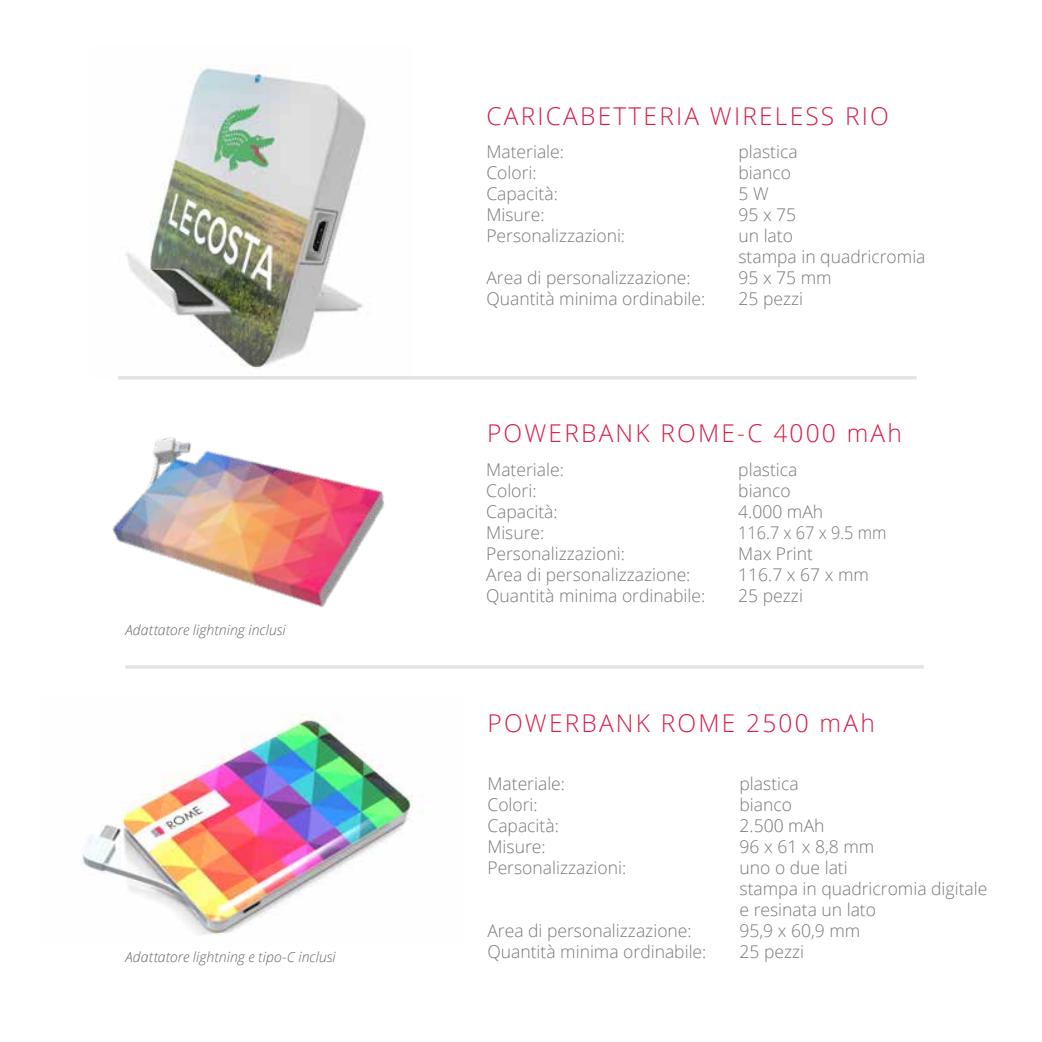
<style>
.page{position:relative;width:1042px;height:1042px;background:#fff}
.page>*{position:absolute;margin:0;border:0;box-sizing:border-box;transform-origin:0 0}
.t1{font:300 24.5px "Open Sans";letter-spacing:.09em;color:#d81c48}
.t2{font:300 17.5px/21px "Open Sans";color:#77787b}
.t3{font:300 17.5px "Open Sans";color:#77787b;scale:.93 1}
.t4{font:italic 300 14px "Open Sans";letter-spacing:.005em;color:#636466}
</style>
<div class="page">
<img style="left:126px;top:65px;width:240px;height:281px">
<hr style="left:125px;top:665px;width:799px;height:4px;background:#e8e9ea">
<hr style="left:118px;top:376px;width:798px;height:3px;background:#6e7276">
<img style="left:112px;top:346px;width:362px;height:323px">
<img style="left:81px;top:714px;width:342px;height:221px">
<p class="t4" style="left:125px;top:620px;width:162px">Adattatore lightning inclusi</p>
<p class="t4" style="left:125px;top:947px;width:212px">Adattatore lightning e tipo-C inclusi</p>
<h1 class="t1" style="left:486px;top:99px;width:404px">CARICABETTERIA WIRELESS RIO</h1>
<p class="t2" style="left:486px;top:141px;width:79px">Materiale:</p>
<p class="t2" style="left:738px;top:141px;width:61px">plastica</p>
<p class="t2" style="left:486px;top:162px;width:52px">Colori:</p>
<p class="t2" style="left:738px;top:162px;width:54px">bianco</p>
<p class="t2" style="left:486px;top:183px;width:73px">Capacità:</p>
<p class="t2" style="left:738px;top:183px;width:32px">5 W</p>
<p class="t2" style="left:486px;top:204px;width:60px">Misure:</p>
<p class="t2" style="left:738px;top:204px;width:59px">95 x 75</p>
<p class="t2" style="left:486px;top:225px;width:140px">Personalizzazioni:</p>
<p class="t2" style="left:738px;top:225px;width:189px">un lato<br>stampa in quadricromia</p>
<p class="t2" style="left:486px;top:267px;width:206px">Area di personalizzazione:</p>
<p class="t2" style="left:738px;top:267px;width:95px">95 x 75 mm</p>
<p class="t2" style="left:486px;top:288px;width:220px">Quantità minima ordinabile:</p>
<p class="t2" style="left:738px;top:288px;width:66px">25 pezzi</p>
<h1 class="t1" style="left:487px;top:416px;width:416px">POWERBANK ROME-C 4000 mAh</h1>
<p class="t2" style="left:486px;top:458px;width:79px">Materiale:</p>
<p class="t2" style="left:738px;top:458px;width:61px">plastica</p>
<p class="t2" style="left:486px;top:479px;width:52px">Colori:</p>
<p class="t2" style="left:738px;top:479px;width:54px">bianco</p>
<p class="t2" style="left:486px;top:500px;width:73px">Capacità:</p>
<p class="t2" style="left:738px;top:500px;width:86px">4.000 mAh</p>
<p class="t2" style="left:486px;top:521px;width:60px">Misure:</p>
<p class="t3" style="left:738px;top:520px;width:161px">116.7 x 67 x 9.5 mm</p>
<p class="t2" style="left:486px;top:542px;width:140px">Personalizzazioni:</p>
<p class="t2" style="left:738px;top:542px;width:76px">Max Print</p>
<p class="t2" style="left:486px;top:563px;width:206px">Area di personalizzazione:</p>
<p class="t2" style="left:738px;top:563px;width:132px">116.7 x 67 x mm</p>
<p class="t2" style="left:486px;top:584px;width:220px">Quantità minima ordinabile:</p>
<p class="t2" style="left:738px;top:584px;width:66px">25 pezzi</p>
<h1 class="t1" style="left:487px;top:706px;width:389px">POWERBANK ROME 2500 mAh</h1>
<p class="t2" style="left:487px;top:772px;width:79px">Materiale:</p>
<p class="t2" style="left:739px;top:772px;width:61px">plastica</p>
<p class="t2" style="left:487px;top:793px;width:52px">Colori:</p>
<p class="t2" style="left:739px;top:793px;width:54px">bianco</p>
<p class="t2" style="left:487px;top:814px;width:73px">Capacità:</p>
<p class="t2" style="left:739px;top:814px;width:86px">2.500 mAh</p>
<p class="t2" style="left:487px;top:835px;width:60px">Misure:</p>
<p class="t2" style="left:739px;top:835px;width:136px">96 x 61 x 8,8 mm</p>
<p class="t2" style="left:487px;top:856px;width:140px">Personalizzazioni:</p>
<p class="t2" style="left:739px;top:856px;width:249px">uno o due lati<br>stampa in quadricromia digitale e resinata un lato</p>
<p class="t2" style="left:487px;top:919px;width:206px">Area di personalizzazione:</p>
<p class="t2" style="left:739px;top:919px;width:122px">95,9 x 60,9 mm</p>
<p class="t2" style="left:487px;top:940px;width:220px">Quantità minima ordinabile:</p>
<p class="t2" style="left:739px;top:940px;width:66px">25 pezzi</p>
</div>
